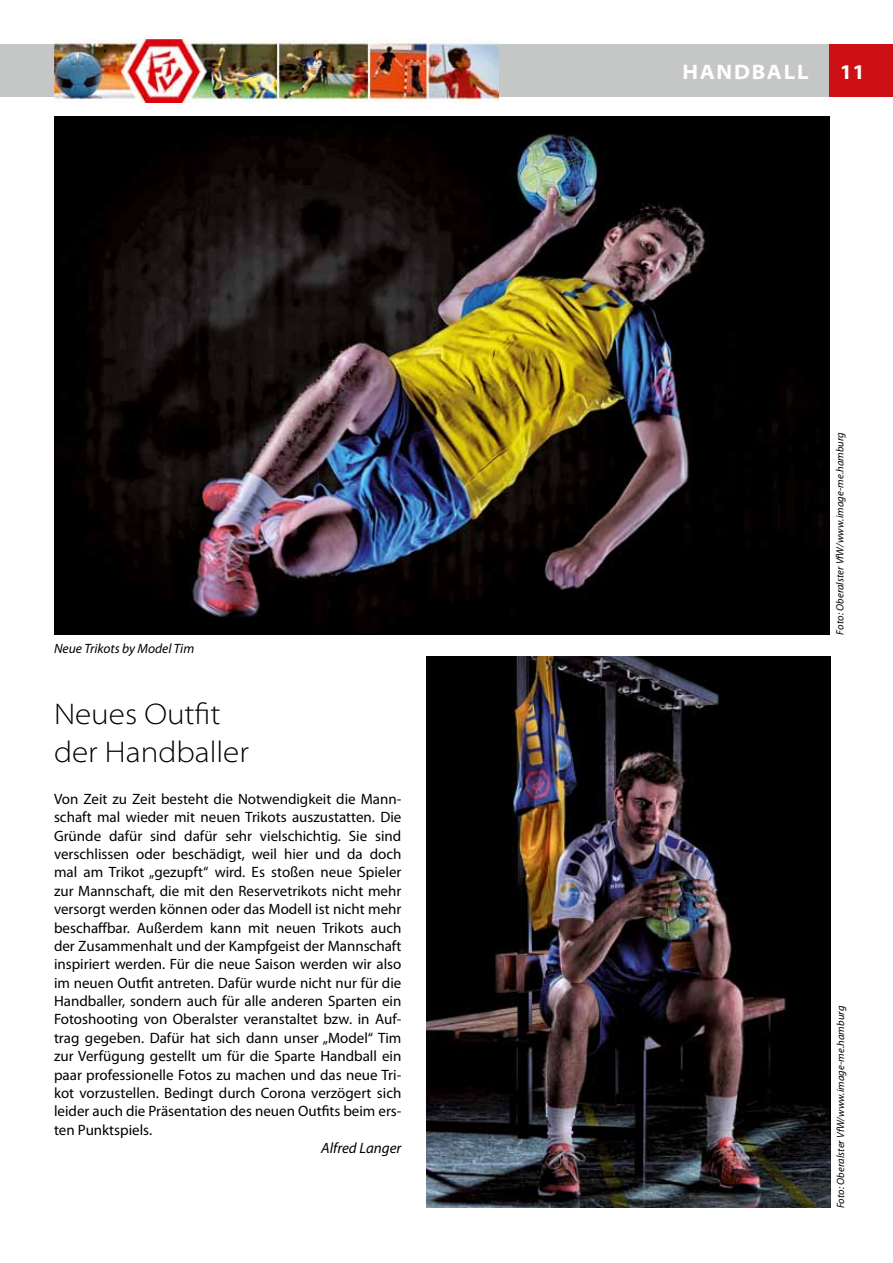
<style>
.page{position:relative;width:893px;height:1263px;background:#fff}
.page>*{position:absolute;margin:0;border:0;box-sizing:border-box;transform-origin:0 0}
.t1{font:300 semi-expanded 30px/38px "Myriad Pro";color:#000}
.t2{font:700 semi-expanded 21px "Myriad Pro";letter-spacing:.08em;color:#fff}
.t3{font:15px/18.5px "Myriad Pro";color:#000;text-align:justify}
.t4{font:italic 15px "Myriad Pro";color:#000}
.t5{font:italic 13.5px "Myriad Pro";color:#000}
.t6{font:italic 10.5px "Myriad Pro";letter-spacing:.01em;color:#000}
</style>
<div class="page">
<div style="left:0;top:44px;width:893px;height:53px;background:#c5c6c6"></div>
<div style="left:829px;top:44px;width:64px;height:53px;background:#cd1013"></div>
<img style="left:54px;top:40px;width:445px;height:63px">
<img style="left:426px;top:656px;width:404px;height:552px">
<img style="left:54px;top:116px;width:775px;height:519px">
<p class="t5" style="left:54px;top:640px;width:142px">Neue Trikots by Model Tim</p>
<h1 class="t1" style="left:54px;top:695px;width:197px">Neues Outfit der Handballer</h1>
<p class="t3" style="left:54px;top:789px;width:349px">Von Zeit zu Zeit besteht die Notwendigkeit die Mann&shy;schaft mal wieder mit neuen Trikots auszustatten. Die Gründe dafür sind dafür sehr vielschichtig. Sie sind verschlissen oder beschädigt, weil hier und da doch mal am Trikot „gezupft“ wird. Es stoßen neue Spieler zur Mannschaft, die mit den Reservetrikots nicht mehr versorgt werden können oder das Modell ist nicht mehr beschaffbar. Außerdem kann mit neuen Trikots auch der Zusammenhalt und der Kampfgeist der Mannschaft inspiriert werden. Für die neue Saison werden wir also im neuen Outfit antreten. Dafür wurde nicht nur für die Handballer, sondern auch für alle anderen Sparten ein Fotoshooting von Oberalster veranstaltet bzw. in Auf&shy;trag gegeben. Dafür hat sich dann unser „Model“ Tim zur Verfügung gestellt um für die Sparte Handball ein paar professionelle Fotos zu machen und das neue Tri&shy;kot vorzustellen. Bedingt durch Corona verzögert sich leider auch die Präsentation des neuen Outfits beim ers&shy;ten Punktspiels.</p>
<p class="t4" style="left:321px;top:1139px;width:82px">Alfred Langer</p>
<h2 class="t2" style="left:682px;top:58px;width:128px">HANDBALL</h2>
<h2 class="t2" style="left:840px;top:58px;width:27px">11</h2>
<p class="t6" style="left:833px;top:635px;width:204px;rotate:-90deg">Foto: Oberalster VfW/www.image-me.hamburg</p>
<p class="t6" style="left:834px;top:1208px;width:204px;rotate:-90deg">Foto: Oberalster VfW/www.image-me.hamburg</p>
</div>
